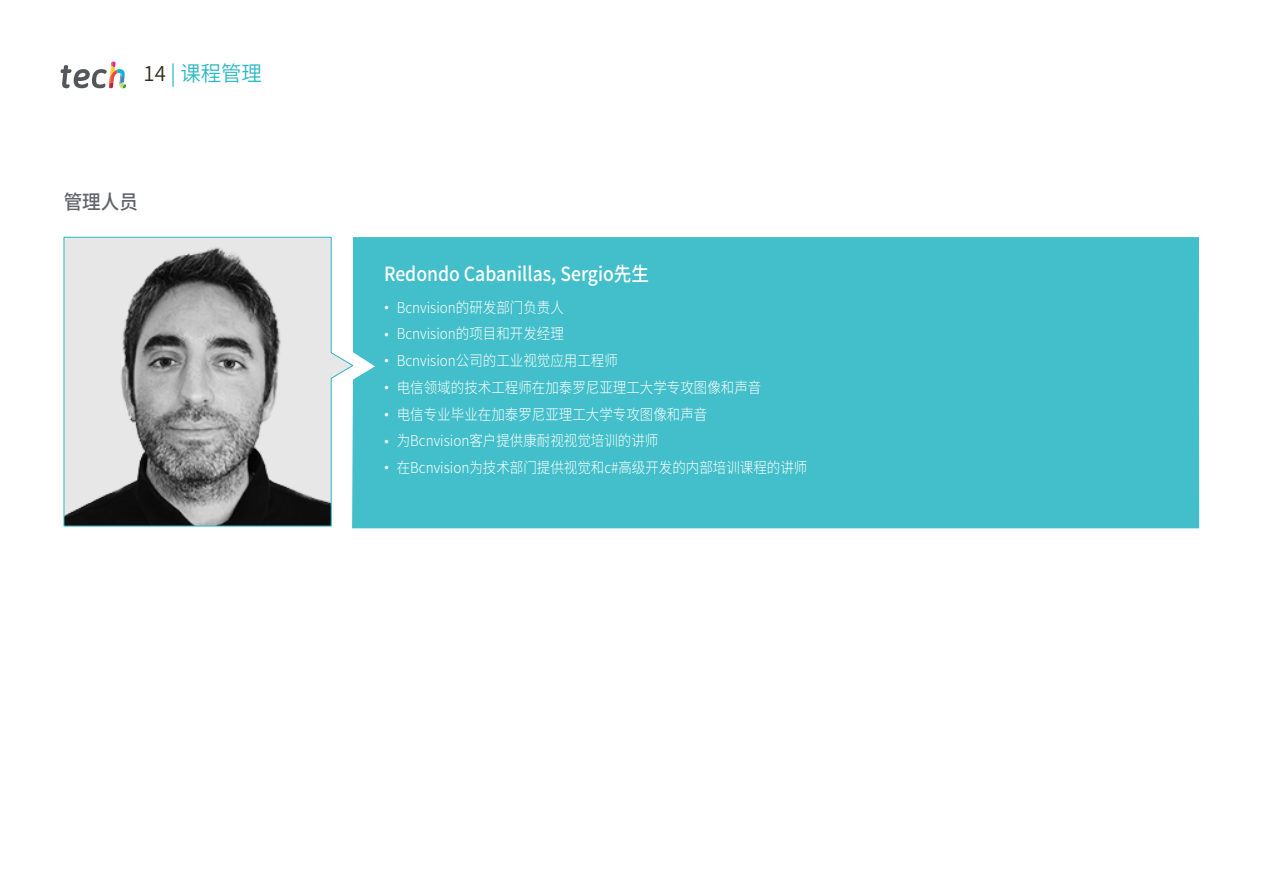
<style>
.page{position:relative;width:1263px;height:893px;background:#fff}
.page>*{position:absolute;margin:0;border:0;box-sizing:border-box;transform-origin:0 0}
.t1{font:21px "Source Han Sans CN";color:#2db8c5}
.t2{font:500 19.5px "Source Han Sans CN";color:#fff;scale:.9 1}
.t3{font:500 19.5px "Source Han Sans CN";color:#61646a;scale:.95 1}
.t4{font:300 15px/26.7px "Source Han Sans CN";color:#fff;scale:.9 1}
.s1{color:#312e20}
</style>
<div class="page">
<div style="left:352px;top:237px;width:847px;height:291px;background:#42bfca"></div>
<svg style="left:64px;top:237px;width:289px;height:289px;background:#acaeae"></svg>
<svg style="left:61px;top:62px;width:65px;height:27px"></svg>
<svg style="left:385px;top:332px;width:3px;height:4px"></svg>
<svg style="left:385px;top:359px;width:3px;height:4px"></svg>
<svg style="left:385px;top:386px;width:3px;height:4px"></svg>
<svg style="left:385px;top:439px;width:3px;height:4px"></svg>
<svg style="left:385px;top:466px;width:3px;height:4px"></svg>
<h1 class="t1" style="left:144px;top:61px;width:120px"><span class="s1">14</span> | 课程管理</h1>
<h2 class="t3" style="left:64px;top:191px;width:80px">管理人员</h2>
<h2 class="t2" style="left:384px;top:263px;width:296px">Redondo Cabanillas, Sergio先生</h2>
<p class="t4" style="left:397px;top:294px;width:458px">Bcnvision的研发部门负责人<br>Bcnvision的项目和开发经理<br>Bcnvision公司的工业视觉应用工程师<br>电信领域的技术工程师在加泰罗尼亚理工大学专攻图像和声音<br>电信专业毕业在加泰罗尼亚理工大学专攻图像和声音<br>为Bcnvision客户提供康耐视视觉培训的讲师<br>在Bcnvision为技术部门提供视觉和c#高级开发的内部培训课程的讲师</p>
</div>
